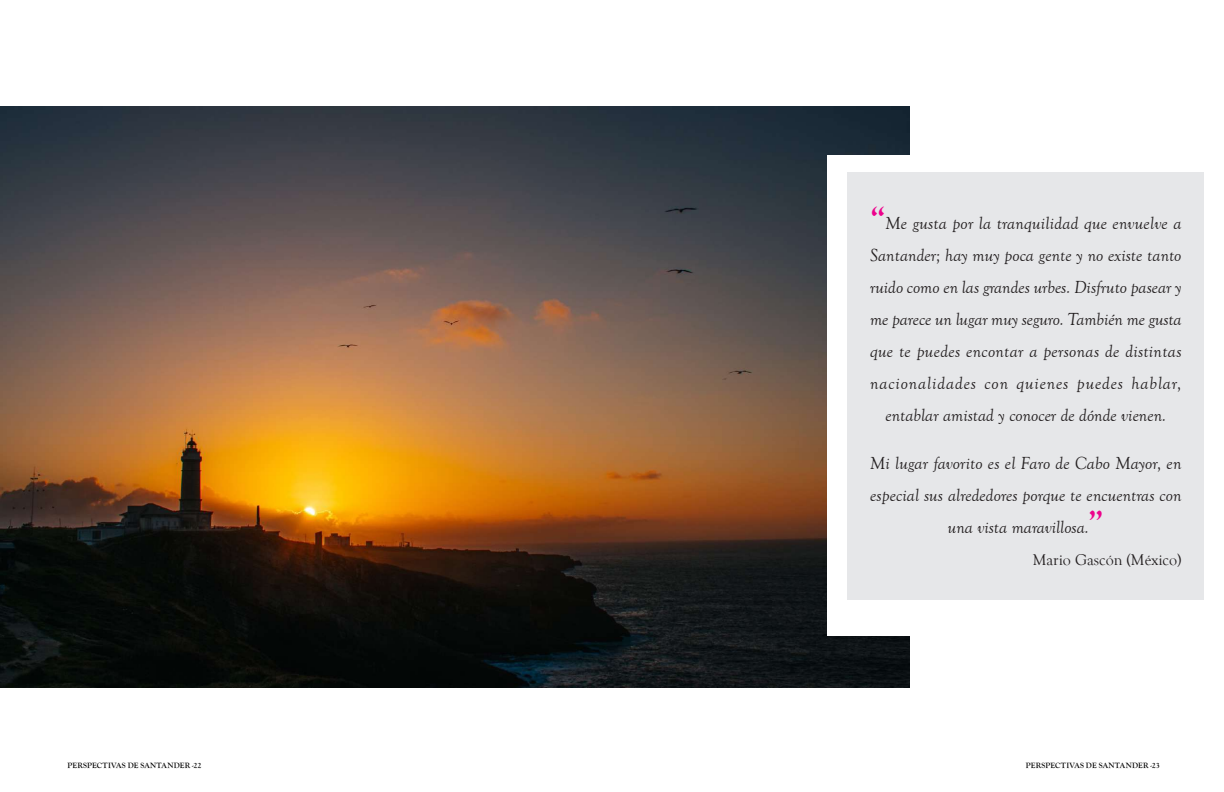
<style>
.page{position:relative;width:1224px;height:792px;background:#fff}
.page>*{position:absolute;margin:0;border:0;box-sizing:border-box;transform-origin:0 0}
.t1{font:italic 18px/32px "Goudy Old Style T";letter-spacing:.005em;color:#231f20;text-align:center}
.t2{font:16px "Goudy Old Style T";color:#231f20}
.t3{font:700 8px "Goudy Old Style T";letter-spacing:.015em;color:#000}
.s1{font-weight:700;font-style:normal;font-size:32px;color:#ed028c}
</style>
<div class="page">
<img style="left:0;top:107px;width:910px;height:580px">
<div style="left:828px;top:156px;width:396px;height:480px;background:#fff"></div>
<div style="left:848px;top:173px;width:356px;height:427px;background:#e6e7e9"></div>
<p class="t3" style="left:68px;top:761px;width:135px">PERSPECTIVAS DE SANTANDER -22</p>
<p class="t1" style="left:870px;top:207px;width:313px"><span class="s1">“</span>Me gusta por la tranquilidad que envuelve a Santander; hay muy poca gente y no existe tanto ruido como en las grandes urbes. Disfruto pasear y me parece un lugar muy seguro. También me gusta que te puedes encontar a personas de distintas nacionalidades con quienes puedes hablar, entablar amistad y conocer de dónde vienen.</p>
<p class="t1" style="left:870px;top:447px;width:313px">Mi lugar favorito es el Faro de Cabo Mayor, en especial sus alrededores porque te encuentras con una vista maravillosa.<span class="s1">”</span></p>
<p class="t2" style="left:1033px;top:551px;width:150px">Mario Gascón (México)</p>
<p class="t3" style="left:1026px;top:761px;width:135px">PERSPECTIVAS DE SANTANDER -23</p>
</div>
